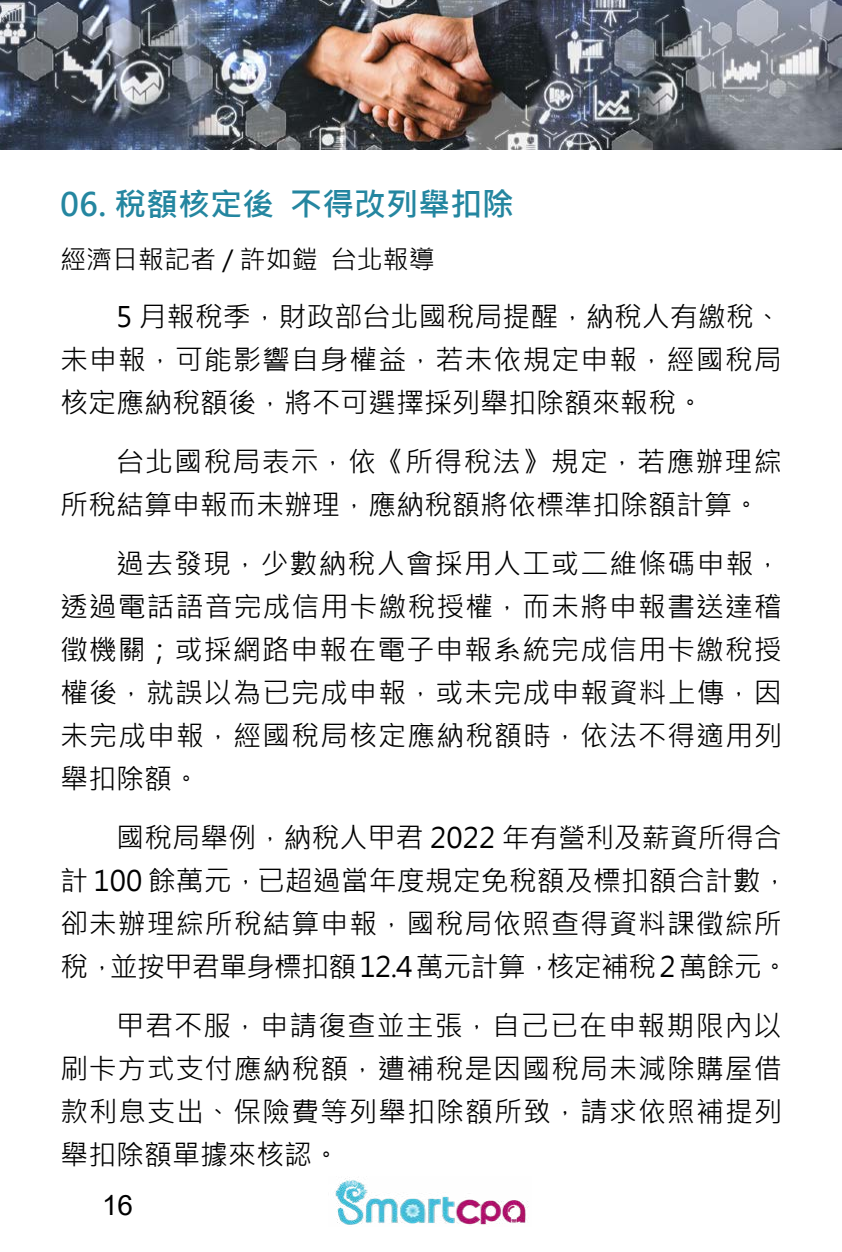
<style>
.page{position:relative;width:842px;height:1252px;background:#fff}
.page>*{position:absolute;margin:0;border:0;box-sizing:border-box;transform-origin:0 0}
.t1{font:700 32px "Microsoft Jheng Hei";color:#2486a0}
.t2{font:28px/43px "Microsoft Jheng Hei";letter-spacing:.035em;color:#000;text-align:justify}
.t3{font:28px/43px "Microsoft Jheng Hei";color:#000}
.t4{font:28px "Arial";color:#000}
.t5{font:26px "Microsoft Jheng Hei";color:#000}
</style>
<div class="page">
<img style="left:335px;top:1177px;width:194px;height:48px">
<img style="left:0;top:0;width:842px;height:150px">
<p class="t1" style="left:60px;top:185px;width:456px">06. 稅額核定後 不得改列舉扣除</p>
<p class="t5" style="left:60px;top:243px;width:376px">經濟日報記者 / 許如鎧 台北報導</p>
<p class="t2" style="left:60px;top:295px;width:723px;text-indent:56px">5 月報稅季，財政部台北國稅局提醒，納稅人有繳稅、未申報，可能影響自身權益，若未依規定申報，經國稅局核定應納稅額後，將不可選擇採列舉扣除額來報稅。</p>
<p class="t3" style="left:60px;top:440px;width:723px;text-indent:56px">台北國稅局表示，依《所得稅法》規定，若應辦理綜所稅結算申報而未辦理，應納稅額將依標準扣除額計算。</p>
<p class="t2" style="left:60px;top:542px;width:724px;text-indent:56px">過去發現，少數納稅人會採用人工或二維條碼申報，透過電話語音完成信用卡繳稅授權，而未將申報書送達稽徵機關；或採網路申報在電子申報系統完成信用卡繳稅授權後，就誤以為已完成申報，或未完成申報資料上傳，因未完成申報，經國稅局核定應納稅額時，依法不得適用列舉扣除額。</p>
<p class="t3" style="left:60px;top:816px;width:730px;text-indent:56px">國稅局舉例，納稅人甲君 2022 年有營利及薪資所得合計 100 餘萬元，已超過當年度規定免稅額及標扣額合計數，卻未辦理綜所稅結算申報，國稅局依照查得資料課徵綜所稅，並按甲君單身標扣額12.4萬元計算，核定補稅2萬餘元。</p>
<p class="t2" style="left:60px;top:1004px;width:724px;text-indent:56px">甲君不服，申請復查並主張，自己已在申報期限內以刷卡方式支付應納稅額，遭補稅是因國稅局未減除購屋借款利息支出、保險費等列舉扣除額所致，請求依照補提列舉扣除額單據來核認。</p>
<p class="t4" style="left:102px;top:1186px;width:33px">16</p>
</div>
